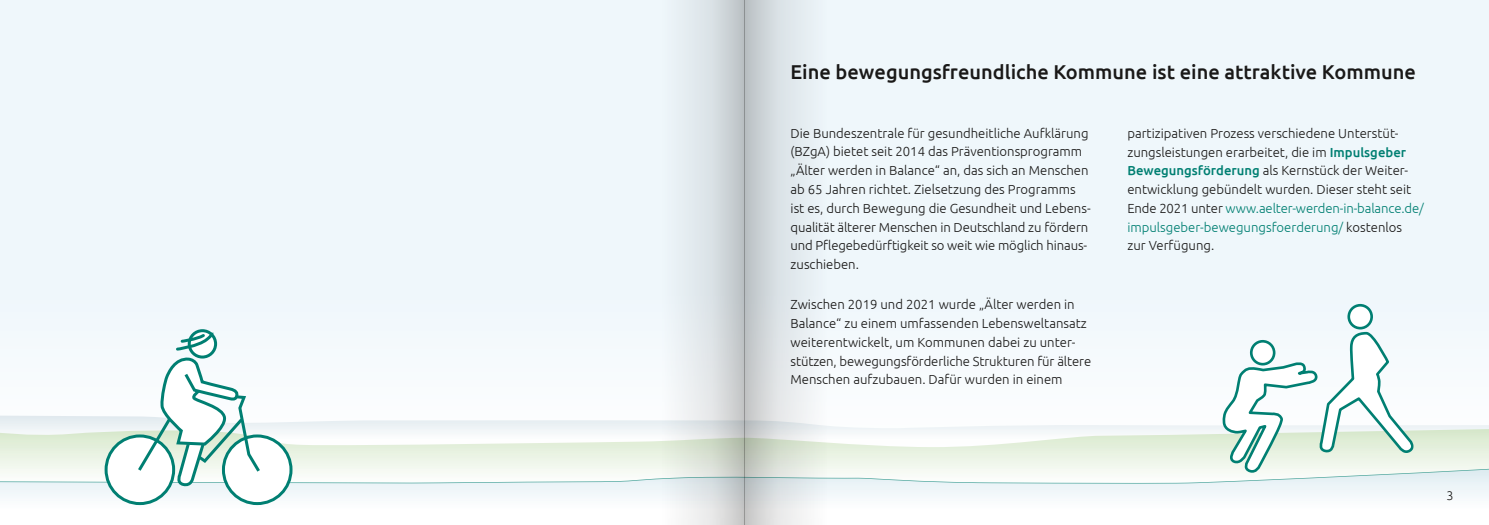
<style>
.page{position:relative;width:1489px;height:525px;background:#fff}
.page>*{position:absolute;margin:0;border:0;box-sizing:border-box;transform-origin:0 0}
.t1{font:500 20px "Ubuntu";color:#1a1918}
.t2{font:300 13.12px/18.8px "Ubuntu";color:#1a1918}
.t3{font:300 12.5px "Ubuntu";color:#1a1918}
.s1{font-weight:500;color:#007f72}
.s2{color:#007f72}
</style>
<div class="page">
<div style="left:0;top:0;width:1488px;height:524px;background:#eff7fb"></div>
<svg style="left:0;top:415px;width:1488px;height:13px"></svg>
<svg style="left:0;top:429px;width:1488px;height:38px"></svg>
<svg style="left:0;top:467px;width:1488px;height:57px"></svg>
<div style="left:223px;top:435px;width:68px;height:68px;background:#fff;border-radius:50%"></div>
<div style="left:222px;top:434px;width:70px;height:71px;border:3px solid #007f72;border-radius:50%"></div>
<div style="left:106px;top:435px;width:68px;height:68px;background:#fff;border-radius:50%"></div>
<div style="left:105px;top:434px;width:70px;height:71px;border:3px solid #007f72;border-radius:50%"></div>
<div style="left:188px;top:329px;width:29px;height:29px;border:3px solid #007f72;border-radius:50%"></div>
<svg style="left:135px;top:330px;width:128px;height:168px"></svg>
<svg style="left:1222px;top:303px;width:191px;height:185px"></svg>
<svg style="left:663px;top:0;width:81px;height:524px"></svg>
<svg style="left:744px;top:0;width:82px;height:524px"></svg>
<h1 class="t1" style="left:790px;top:60px;width:626px">Eine bewegungsfreundliche Kommune ist eine attraktive Kommune</h1>
<p class="t2" style="left:790px;top:123px;width:301px">Die Bundeszentrale für gesundheitliche Aufklärung (BZgA) bietet seit 2014 das Präventionsprogramm „Älter werden in Balance“ an, das sich an Menschen ab 65 Jahren richtet. Zielsetzung des Programms ist es, durch Bewegung die Gesundheit und Lebens&shy;qualität älterer Menschen in Deutschland zu fördern und Pflegebedürftigkeit so weit wie möglich hinaus&shy;zuschieben.</p>
<p class="t2" style="left:790px;top:294px;width:302px">Zwischen 2019 und 2021 wurde „Älter werden in Balance“ zu einem umfassenden Lebensweltansatz weiterentwickelt, um Kommunen dabei zu unter&shy;stützen, bewegungsförderliche Strukturen für ältere Menschen aufzubauen. Dafür wurden in einem</p>
<p class="t2" style="left:1127px;top:123px;width:298px">partizipativen Prozess verschiedene Unterstüt&shy;zungsleistungen erarbeitet, die im <span class="s1">Impulsgeber Bewegungsförderung</span> als Kernstück der Weiter&shy;entwicklung gebündelt wurden. Dieser steht seit Ende 2021 unter <span class="s2">www.aelter-werden-in-balance.de/ impulsgeber-bewegungsfoerderung/</span> kostenlos zur Verfügung.</p>
<p class="t3" style="left:1446px;top:488px;width:9px">3</p>
</div>
